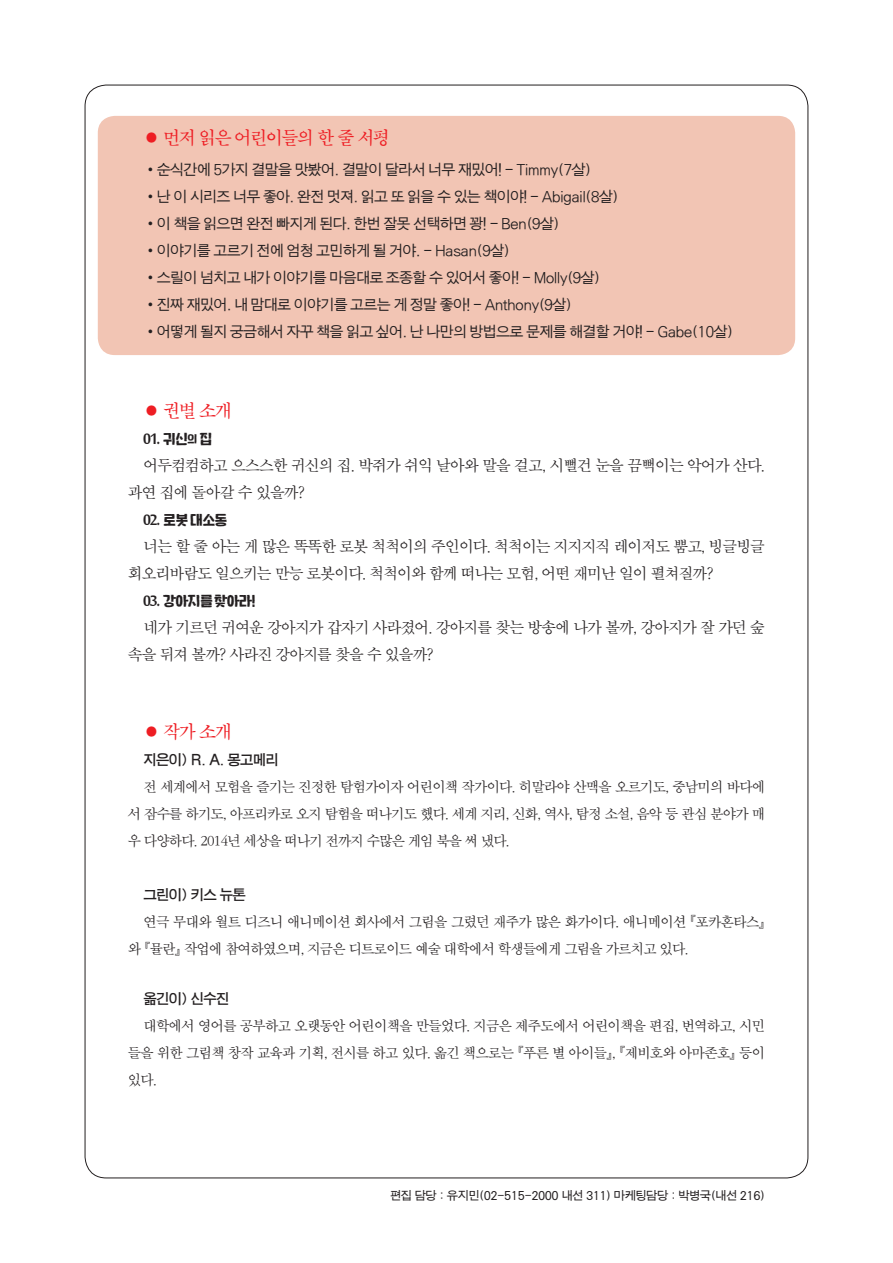
<style>
.page{position:relative;width:893px;height:1263px;background:#fff}
.page>*{position:absolute;margin:0;border:0;box-sizing:border-box;transform-origin:0 0}
.t1{font:23.25px "Mool Boran";color:#231f20}
.t2{font:18px "SMT Myung Jo Std";letter-spacing:-.09em;color:#ee1d23;scale:.95 1}
.t3{font:15.75px/27px "SMSS Myung Jo 10 Std";letter-spacing:-.1em;color:#231f20}
.t4{font:15px "SM3 SJ Gothic 01";letter-spacing:-.095em;color:#231f20}
.t5{font:14.25px/27px "SMSS Myung Jo 10 Std";letter-spacing:-.095em;color:#231f20;text-align:justify}
.t6{font:14.25px "SMT Gothic Std";letter-spacing:-.095em;color:#231f20}
.t7{font:13.5px "TT Stoneage R";letter-spacing:-.06em;color:#231f20}
.t8{font:12px "SMJ Gothic 10 Std";letter-spacing:-.1em;color:#231f20}
.s1{font-family:"TT Stoneage R";font-size:13.5px}
.s2{font-family:"TT Stoneage R";font-size:10.5px}
.s3{font-family:"Mool Boran";font-size:23.25px}
</style>
<div class="page">
<div style="left:98px;top:116px;width:697px;height:239px;background:#f2c5b4;border-radius:17px"></div>
<p class="t2" style="left:143px;top:129px;width:262px">● 먼저 읽은 어린이들의 한 줄 서평</p>
<p class="t4" style="left:143px;top:162px;width:450px">•순식간에 5가지 결말을 맛봤어. 결말이 달라서 너무 재밌어! - Timmy(7살)</p>
<p class="t4" style="left:143px;top:189px;width:477px">•난 이 시리즈 너무 좋아. 완전 멋져. 읽고 또 읽을 수 있는 책이야! - Abigail(8살)</p>
<p class="t4" style="left:143px;top:216px;width:418px">•이 책을 읽으면 완전 빠지게 된다. 한번 잘못 선택하면 꽝! - Ben(9살)</p>
<p class="t4" style="left:143px;top:243px;width:368px">•이야기를 고르기 전에 엄청 고민하게 될 거야. - Hasan(9살)</p>
<p class="t4" style="left:143px;top:270px;width:459px">•스릴이 넘치고 내가 이야기를 마음대로 조종할 수 있어서 좋아! - Molly(9살)</p>
<p class="t4" style="left:143px;top:297px;width:431px">•진짜 재밌어. 내 맘대로 이야기를 고르는 게 정말 좋아! - Anthony(9살)</p>
<p class="t4" style="left:143px;top:324px;width:592px">•어떻게 될지 궁금해서 자꾸 책을 읽고 싶어. 난 나만의 방법으로 문제를 해결할 거야! - Gabe(10살)</p>
<p class="t2" style="left:143px;top:401px;width:95px">● 권별 소개</p>
<h1 class="t1" style="left:143px;top:423px;width:71px">01. <span class="s1">귀신</span><span class="s2">의</span> <span class="s1">집</span></h1>
<p class="t3" style="left:128px;top:452px;width:639px;text-indent:16px">어두컴컴하고 으스스한 귀신의 집. 박쥐가 쉬익 날아와 말을 걸고, 시뻘건 눈을 끔뻑이는 악어가 산다. 과연 집에 돌아갈 수 있을까?</p>
<p class="t7" style="left:143px;top:512px;width:86px"><span class="s3">02.</span> 로봇 대소동</p>
<p class="t3" style="left:128px;top:533px;width:639px;text-indent:16px">너는 할 줄 아는 게 많은 똑똑한 로봇 척척이의 주인이다. 척척이는 지지지직 레이저도 뿜고, 빙글빙글 회오리바람도 일으키는 만능 로봇이다. 척척이와 함께 떠나는 모험, 어떤 재미난 일이 펼쳐질까?</p>
<p class="t7" style="left:143px;top:593px;width:114px"><span class="s3">03.</span> 강아지를 찾아라!</p>
<p class="t3" style="left:128px;top:614px;width:639px;text-indent:16px">네가 기르던 귀여운 강아지가 갑자기 사라졌어. 강아지를 찾는 방송에 나가 볼까, 강아지가 잘 가던 숲 속을 뒤져 볼까? 사라진 강아지를 찾을 수 있을까?</p>
<p class="t2" style="left:143px;top:722px;width:95px">● 작가 소개</p>
<p class="t6" style="left:143px;top:752px;width:137px">지은이) R. A. 몽고메리</p>
<p class="t5" style="left:128px;top:774px;width:640px;text-indent:16px">전 세계에서 모험을 즐기는 진정한 탐험가이자 어린이책 작가이다. 히말라야 산맥을 오르기도, 중남미의 바다에 서 잠수를 하기도, 아프리카로 오지 탐험을 떠나기도 했다. 세계 지리, 신화, 역사, 탐정 소설, 음악 등 관심 분야가 매 우 다양하다. 2014년 세상을 떠나기 전까지 수많은 게임 북을 써 냈다.</p>
<p class="t6" style="left:143px;top:887px;width:104px">그린이) 키스 뉴톤</p>
<p class="t5" style="left:128px;top:909px;width:639px;text-indent:16px">연극 무대와 월트 디즈니 애니메이션 회사에서 그림을 그렸던 재주가 많은 화가이다. 애니메이션 『포카혼타스』와 『뮬란』 작업에 참여하였으며, 지금은 디트로이드 예술 대학에서 학생들에게 그림을 가르치고 있다.</p>
<p class="t6" style="left:143px;top:992px;width:88px">옮긴이) 신수진</p>
<p class="t5" style="left:128px;top:1013px;width:639px;text-indent:16px">대학에서 영어를 공부하고 오랫동안 어린이책을 만들었다. 지금은 제주도에서 어린이책을 편집, 번역하고, 시민 들을 위한 그림책 창작 교육과 기획, 전시를 하고 있다. 옮긴 책으로는 『푸른 별 아이들』, 『제비호와 아마존호』 등이 있다.</p>
<p class="t8" style="left:390px;top:1189px;width:377px">편집 담당 : 유지민(02-515-2000 내선 311) 마케팅담당 : 박병국(내선 216)</p>
</div>
